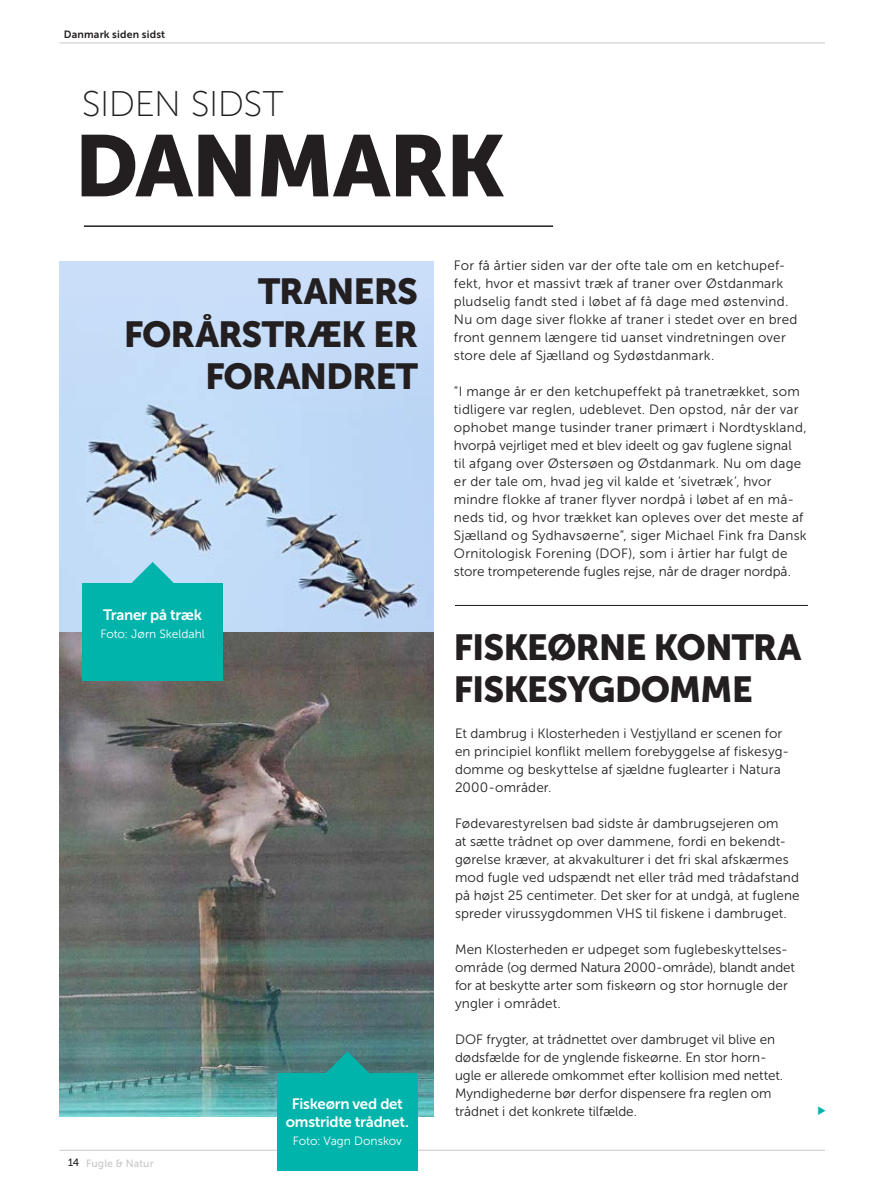
<style>
.page{position:relative;width:893px;height:1191px;background:#fff}
.page>*{position:absolute;margin:0;border:0;box-sizing:border-box;transform-origin:0 0}
.t1{font:86.25px "Museo Sans 900";letter-spacing:-.02em;color:#231f20}
.t2{font:36px/42px "Museo Sans 900";letter-spacing:-.03em;color:#231f20}
.t3{font:35.7px "Museo Sans 100";letter-spacing:-.015em;color:#231f20}
.t4{font:15px/18px "Museo Sans 700";letter-spacing:-.02em;color:#fff;text-align:center}
.t5{font:13.5px/18px "Museo Sans 300";letter-spacing:.01em;color:#231f20}
.t6{font:12px "Museo Sans 300";color:#fff}
.t7{font:10.5px "Museo Sans 700";letter-spacing:.02em;color:#231f20}
.t8{font:10.5px "Museo Sans 500";letter-spacing:.01em;color:#c7c8ca}
.s1{color:#231f20}
</style>
<div class="page">
<div style="left:60px;top:261px;width:374px;height:353px;background:#cadefa"></div>
<img style="left:60px;top:362px;width:374px;height:754px">
<hr style="left:84px;top:225px;width:469px;height:2px;background:#231f20">
<hr style="left:60px;top:43px;width:765px;height:1px;background:#231f20">
<hr style="left:455px;top:605px;width:353px;height:1px;background:#191a12">
<hr style="left:60px;top:1149px;width:765px;height:1px;background:#231f20">
<svg style="left:302px;top:1051px;width:91px;height:21px"></svg>
<div style="left:277px;top:1072px;width:141px;height:98px;background:#00b4ac"></div>
<svg style="left:108px;top:562px;width:90px;height:21px"></svg>
<div style="left:82px;top:583px;width:141px;height:98px;background:#00b4ac"></div>
<p class="t7" style="left:64px;top:28px;width:103px">Danmark siden sidst</p>
<h3 class="t3" style="left:82px;top:85px;width:203px">SIDEN SIDST</h3>
<h1 class="t1" style="left:74px;top:117px;width:432px">DANMARK</h1>
<h2 class="t2" style="left:124px;top:271px;width:296px;text-align:right">TRANERS<br>FORÅRSTRÆK ER<br>FORANDRET</h2>
<p class="t4" style="left:103px;top:605px;width:101px">Traner på træk</p>
<p class="t6" style="left:100px;top:627px;width:106px">Foto: Jørn Skeldahl</p>
<p class="t8" style="left:68px;top:1157px;width:87px"><span class="s1">14</span> Fugle &amp; Natur</p>
<p class="t4" style="left:286px;top:1095px;width:125px">Fiskeørn ved det omstridte trådnet.</p>
<p class="t6" style="left:293px;top:1134px;width:111px">Foto: Vagn Donskov</p>
<p class="t5" style="left:454px;top:256px;width:345px">For få årtier siden var der ofte tale om en ketchupef&shy;fekt, hvor et massivt træk af traner over Østdanmark pludselig fandt sted i løbet af få dage med østenvind.<br>Nu om dage siver flokke af traner i stedet over en bred front gennem længere tid uanset vindretningen over store dele af Sjælland og Sydøstdanmark.</p>
<p class="t5" style="left:454px;top:382px;width:354px">”I mange år er den ketchupeffekt på tranetrækket, som tidligere var reglen, udeblevet. Den opstod, når der var ophobet mange tusinder traner primært i Nordtyskland, hvorpå vejrliget med et blev ideelt og gav fuglene signal<br>til afgang over Østersøen og Østdanmark. Nu om dage er der tale om, hvad jeg vil kalde et ’sivetræk’, hvor mindre flokke af traner flyver nordpå i løbet af en må&shy;neds tid, og hvor trækket kan opleves over det meste af Sjælland og Sydhavsøerne”, siger Michael Fink fra Dansk Ornitologisk Forening (DOF), som i årtier har fulgt de store trompeterende fugles rejse, når de drager nordpå.</p>
<h2 class="t2" style="left:453px;top:626px;width:349px">FISKEØRNE KONTRA<br>FISKESYGDOMME</h2>
<p class="t5" style="left:455px;top:724px;width:336px">Et dambrug i Klosterheden i Vestjylland er scenen for en principiel konflikt mellem forebyggelse af fiskesyg&shy;domme og beskyttelse af sjældne fuglearter i Natura 2000-områder.</p>
<p class="t5" style="left:455px;top:814px;width:346px">Fødevarestyrelsen bad sidste år dambrugsejeren om<br>at sætte trådnet op over dammene, fordi en bekendt&shy;gørelse kræver, at akvakulturer i det fri skal afskærmes mod fugle ved udspændt net eller tråd med trådafstand på højst 25 centimeter. Det sker for at undgå, at fuglene spreder virussygdommen VHS til fiskene i dambruget.</p>
<p class="t5" style="left:455px;top:940px;width:341px">Men Klosterheden er udpeget som fuglebeskyttelses&shy;område (og dermed Natura 2000-område), blandt andet for at beskytte arter som fiskeørn og stor hornugle der yngler i området.</p>
<p class="t5" style="left:455px;top:1030px;width:330px">DOF frygter, at trådnettet over dambruget vil blive en dødsfælde for de ynglende fiskeørne. En stor horn&shy;ugle er allerede omkommet efter kollision med nettet.<br>Myndighederne bør derfor dispensere fra reglen om trådnet i det konkrete tilfælde.</p>
</div>
